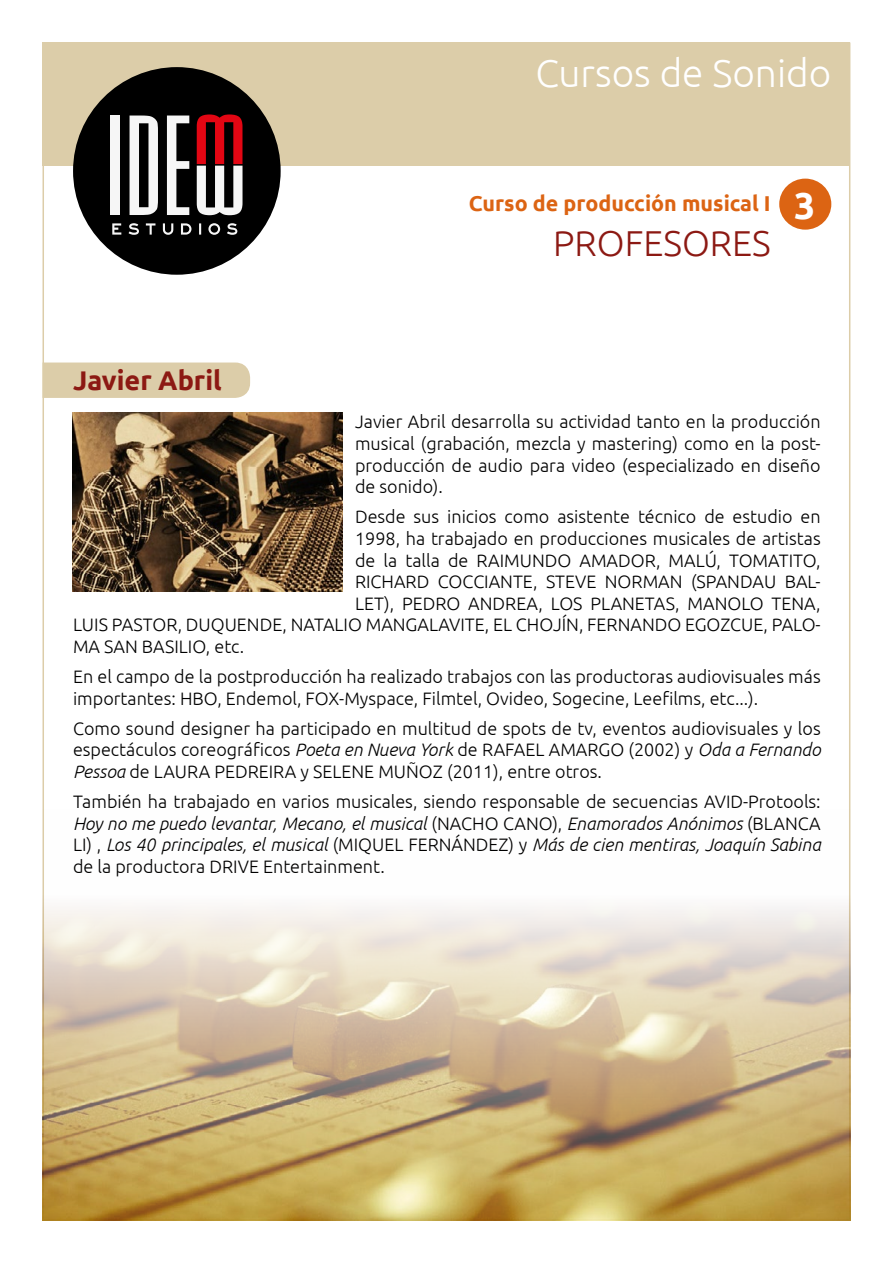
<style>
.page{position:relative;width:893px;height:1263px;background:#fff}
.page>*{position:absolute;margin:0;border:0;box-sizing:border-box;transform-origin:0 0}
.t1{font:300 38.7px "Ubuntu";color:#fff}
.t2{font:300 36px "Ubuntu";color:#8c1913}
.t3{font:700 27px "Ubuntu";color:#8c1913}
.t4{font:700 21.45px "Ubuntu";color:#dc6413}
.t5{font:300 18px/21.6px "Ubuntu";color:#000;text-align:justify}
.s1{font-size:37.5px;color:#fff}
.s2{font-style:italic}
</style>
<div class="page">
<div style="left:43px;top:43px;width:807px;height:123px;background:#dccda9"></div>
<div style="left:73px;top:67px;width:208px;height:208px;background:#000;border-radius:50%"></div>
<div style="left:111px;top:116px;width:9px;height:99px;background:#f6f6f6"></div>
<svg style="left:130px;top:116px;width:28px;height:99px"></svg>
<svg style="left:167px;top:116px;width:22px;height:99px"></svg>
<svg style="left:197px;top:114px;width:46px;height:101px"></svg>
<svg style="left:112px;top:223px;width:125px;height:12px"></svg>
<div style="left:43px;top:362px;width:207px;height:36px;background:#dccda9"></div>
<div style="left:779px;top:179px;width:52px;height:51px;background:#dc6413;border-radius:50%"></div>
<img style="left:72px;top:412px;width:270px;height:179px">
<img style="left:43px;top:809px;width:807px;height:411px">
<h1 class="t1" style="left:535px;top:50px;width:297px">Cursos de Sonido</h1>
<h3 class="t3" style="left:73px;top:364px;width:150px">Javier Abril</h3>
<p class="t4" style="left:469px;top:190px;width:348px">Curso de producción musical I <span class="s1">3</span></p>
<h2 class="t2" style="left:553px;top:221px;width:219px">PROFESORES</h2>
<p class="t5" style="left:355px;top:411px;width:467px">Javier Abril desarrolla su actividad tanto en la producción musical (grabación, mezcla y mastering) como en la post&shy;producción de audio para video (especializado en diseño de sonido).</p>
<p class="t5" style="left:355px;top:506px;width:467px">Desde sus inicios como asistente técnico de estudio en</p>
<p class="t5" style="left:355px;top:527px;width:467px">1998, ha trabajado en producciones musicales de artistas</p>
<p class="t5" style="left:355px;top:549px;width:467px">de la talla de RAIMUNDO AMADOR, MALÚ, TOMATITO,</p>
<p class="t5" style="left:355px;top:570px;width:467px">RICHARD COCCIANTE, STEVE NORMAN (SPANDAU BAL-</p>
<p class="t5" style="left:355px;top:592px;width:467px">LET), PEDRO ANDREA, LOS PLANETAS, MANOLO TENA,</p>
<p class="t5" style="left:73px;top:614px;width:749px">LUIS PASTOR, DUQUENDE, NATALIO MANGALAVITE, EL CHOJÍN, FERNANDO EGOZCUE, PALO-</p>
<p class="t5" style="left:73px;top:635px;width:173px">MA SAN BASILIO, etc.</p>
<p class="t5" style="left:73px;top:665px;width:749px">En el campo de la postproducción ha realizado trabajos con las productoras audiovisuales más importantes: HBO, Endemol, FOX-Myspace, Filmtel, Ovideo, Sogecine, Leefilms, etc...).</p>
<p class="t5" style="left:73px;top:717px;width:749px">Como sound designer ha participado en multitud de spots de tv, eventos audiovisuales y los espectáculos coreográficos <span class="s2">Poeta en Nueva York</span> de RAFAEL AMARGO (2002) y <span class="s2">Oda a Fernando Pessoa</span> de LAURA PEDREIRA y SELENE MUÑOZ (2011), entre otros.</p>
<p class="t5" style="left:73px;top:790px;width:749px">También ha trabajado en varios musicales, siendo responsable de secuencias AVID-Protools:<br><span class="s2">Hoy no me puedo levantar, Mecano, el musical</span> (NACHO CANO), <span class="s2">Enamorados Anónimos</span> (BLANCA LI) , <span class="s2">Los 40 principales, el musical</span> (MIQUEL FERNÁNDEZ) y <span class="s2">Más de cien mentiras, Joaquín Sabina </span>de la productora DRIVE Entertainment.</p>
</div>
